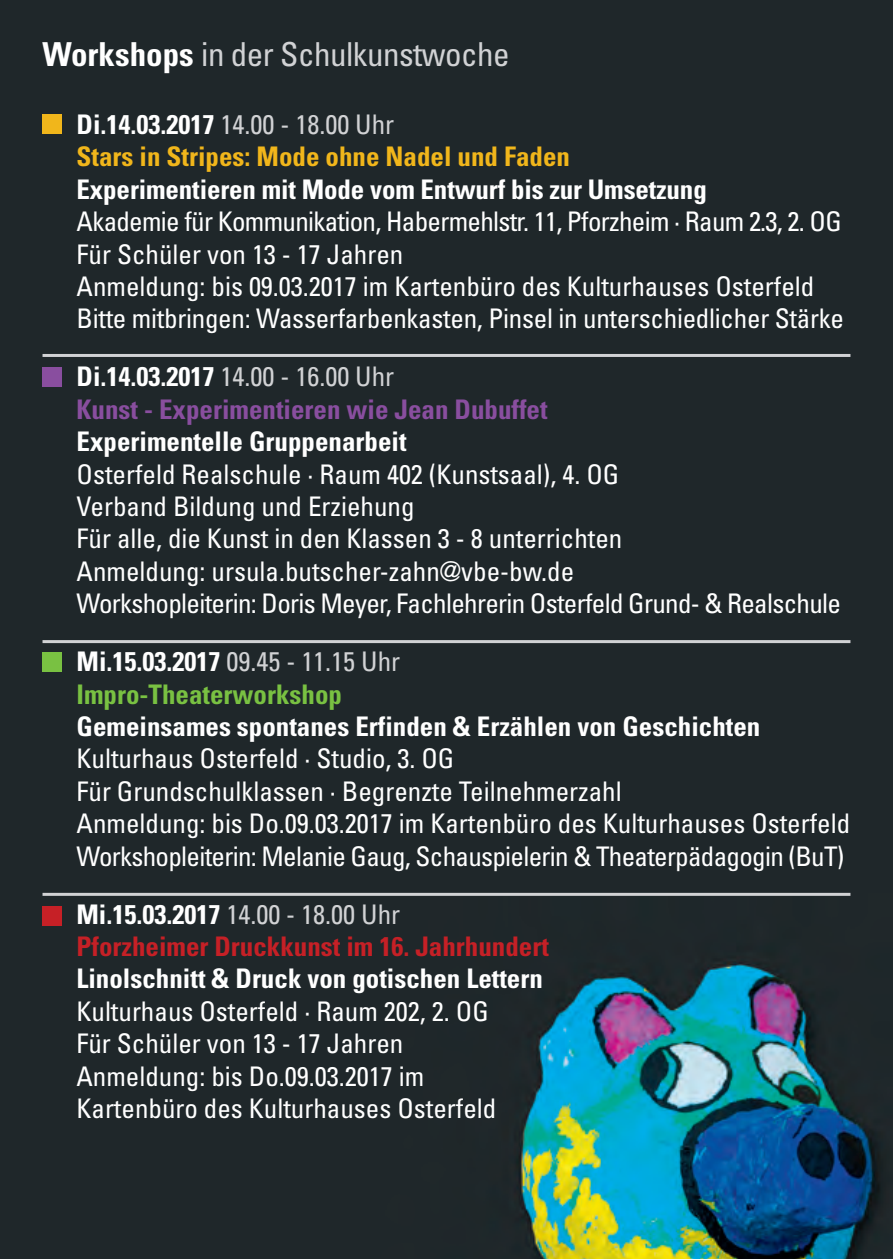
<style>
.page{position:relative;width:893px;height:1259px;background:#fff}
.page>*{position:absolute;margin:0;border:0;box-sizing:border-box;transform-origin:0 0}
.t1{font:condensed 33px "Univers";letter-spacing:-.015em;color:#d1d2d4}
.t2{font:condensed 27px/32.4px "Univers";color:#fff}
.t3{font:700 condensed 27px "Univers";color:#fff}
.t4{font:700 condensed 27px/32.4px "Univers";color:#c62026}
.t5{font:700 condensed 27px/32.4px "Univers";color:#f1b61b}
.t6{font:700 condensed 27px/32.4px "Univers";color:#894e9f}
.t7{font:700 condensed 27px/32.4px "Univers";color:#79c142}
.s1{font-weight:700;color:#fff}
.s2{color:#fff}
.s3{font-weight:400;color:#d1d2d4}
</style>
<div class="page">
<img style="left:0;top:0;width:893px;height:1259px">
<div style="left:43px;top:114px;width:19px;height:20px;background:#f1b61b"></div>
<div style="left:43px;top:367px;width:19px;height:19px;background:#894e9f"></div>
<div style="left:43px;top:652px;width:19px;height:19px;background:#79c142"></div>
<div style="left:43px;top:906px;width:19px;height:19px;background:#c62026"></div>
<hr style="left:43px;top:354px;width:807px;height:3px;background:#d1d2d4">
<hr style="left:43px;top:640px;width:807px;height:3px;background:#d1d2d4">
<hr style="left:43px;top:893px;width:807px;height:3px;background:#d1d2d4">
<p class="t1" style="left:43px;top:42px;width:469px"><span class="s1">Workshops</span> in der Schulkunstwoche</p>
<p class="t5" style="left:77px;top:110px;width:495px"><span class="s2">Di.14.03.2017</span> <span class="s3">14.00 - 18.00 Uhr<br></span>Stars in Stripes: Mode ohne Nadel und Faden</p>
<p class="t3" style="left:77px;top:179px;width:632px">Experimentieren mit Mode vom Entwurf bis zur Umsetzung</p>
<p class="t2" style="left:77px;top:208px;width:769px">Akademie für Kommunikation, Habermehlstr. 11, Pforzheim · Raum 2.3, 2. OG Für Schüler von 13 - 17 Jahren<br>Anmeldung: bis 09.03.2017 im Kartenbüro des Kulturhauses Osterfeld Bitte mitbringen: Wasserfarbenkasten, Pinsel in unterschiedlicher Stärke</p>
<p class="t6" style="left:77px;top:363px;width:472px"><span class="s2">Di.14.03.2017</span> <span class="s3">14.00 - 16.00 Uhr<br></span>Kunst - Experimentieren wie Jean Dubuffet</p>
<p class="t3" style="left:77px;top:432px;width:331px">Experimentelle Gruppenarbeit</p>
<p class="t2" style="left:77px;top:460px;width:766px">Osterfeld Realschule · Raum 402 (Kunstsaal), 4. OG<br>Verband Bildung und Erziehung<br>Für alle, die Kunst in den Klassen 3 - 8 unterrichten<br>Anmeldung: ursula.butscher-zahn@vbe-bw.de<br>Workshopleiterin: Doris Meyer, Fachlehrerin Osterfeld Grund- &amp; Realschule</p>
<p class="t7" style="left:77px;top:647px;width:325px"><span class="s2">Mi.15.03.2017</span> <span class="s3">09.45 - 11.15 Uhr<br></span>Impro-Theaterworkshop</p>
<p class="t3" style="left:77px;top:716px;width:685px">Gemeinsames spontanes Erfinden &amp; Erzählen von Geschichten</p>
<p class="t2" style="left:77px;top:745px;width:775px">Kulturhaus Osterfeld · Studio, 3. OG<br>Für Grundschulklassen · Begrenzte Teilnehmerzahl<br>Anmeldung: bis Do.09.03.2017 im Kartenbüro des Kulturhauses Osterfeld Workshopleiterin: Melanie Gaug, Schauspielerin &amp; Theaterpädagogin (BuT)</p>
<p class="t4" style="left:76px;top:900px;width:474px"><span class="s2">Mi.15.03.2017</span> <span class="s3">14.00 - 18.00 Uhr<br></span>Pforzheimer Druckkunst im 16. Jahrhundert</p>
<p class="t3" style="left:76px;top:969px;width:468px">Linolschnitt &amp; Druck von gotischen Lettern</p>
<p class="t2" style="left:76px;top:997px;width:421px">Kulturhaus Osterfeld · Raum 202, 2. OG Für Schüler von 13 - 17 Jahren Anmeldung: bis Do.09.03.2017 im Kartenbüro des Kulturhauses Osterfeld</p>
</div>
